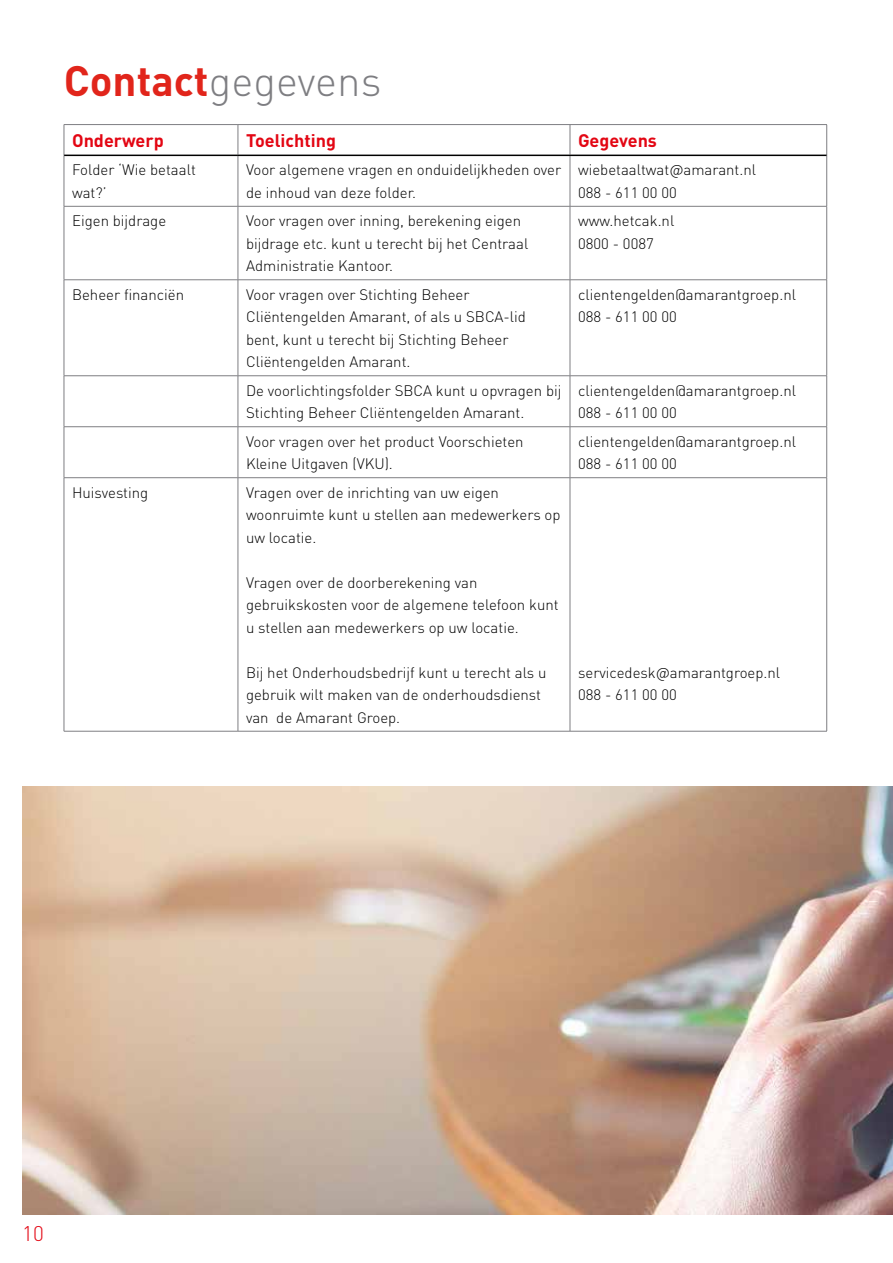
<style>
.page{position:relative;width:893px;height:1263px;background:#fff}
.page>*{position:absolute;margin:0;border:0;box-sizing:border-box;transform-origin:0 0}
.t1{font:300 42px "DIN Pro";color:#7e7e82}
.t2{font:300 21px "DIN Pro";color:#e30613}
.t3{font:700 18px "DIN Pro";color:#e30613}
.t4{font:300 15px/22.5px "DIN Pro";color:#000}
.s1{font-weight:700;color:#e1251b}
</style>
<div class="page">
<hr style="left:64px;top:124px;width:174px;height:1px;background:#7e7e82">
<hr style="left:64px;top:125px;width:1px;height:30px;background:#7e7e82">
<hr style="left:238px;top:124px;width:332px;height:1px;background:#7e7e82">
<hr style="left:238px;top:125px;width:1px;height:30px;background:#7e7e82">
<hr style="left:570px;top:124px;width:257px;height:1px;background:#7e7e82">
<hr style="left:570px;top:125px;width:1px;height:30px;background:#7e7e82">
<hr style="left:826px;top:125px;width:1px;height:30px;background:#7e7e82">
<hr style="left:64px;top:155px;width:1px;height:51px;background:#7e7e82">
<hr style="left:238px;top:156px;width:1px;height:50px;background:#7e7e82">
<hr style="left:570px;top:156px;width:1px;height:50px;background:#7e7e82">
<hr style="left:826px;top:155px;width:1px;height:51px;background:#7e7e82">
<hr style="left:64px;top:206px;width:174px;height:1px;background:#7e7e82">
<hr style="left:64px;top:206px;width:1px;height:74px;background:#7e7e82">
<hr style="left:238px;top:206px;width:332px;height:1px;background:#7e7e82">
<hr style="left:238px;top:206px;width:1px;height:74px;background:#7e7e82">
<hr style="left:570px;top:206px;width:257px;height:1px;background:#7e7e82">
<hr style="left:570px;top:206px;width:1px;height:74px;background:#7e7e82">
<hr style="left:826px;top:206px;width:1px;height:74px;background:#7e7e82">
<hr style="left:64px;top:279px;width:174px;height:1px;background:#7e7e82">
<hr style="left:64px;top:280px;width:1px;height:96px;background:#7e7e82">
<hr style="left:238px;top:279px;width:332px;height:1px;background:#7e7e82">
<hr style="left:238px;top:280px;width:1px;height:96px;background:#7e7e82">
<hr style="left:570px;top:279px;width:257px;height:1px;background:#7e7e82">
<hr style="left:570px;top:280px;width:1px;height:96px;background:#7e7e82">
<hr style="left:826px;top:280px;width:1px;height:96px;background:#7e7e82">
<hr style="left:64px;top:375px;width:174px;height:1px;background:#7e7e82">
<hr style="left:64px;top:376px;width:1px;height:50px;background:#7e7e82">
<hr style="left:238px;top:375px;width:332px;height:1px;background:#7e7e82">
<hr style="left:238px;top:376px;width:1px;height:50px;background:#7e7e82">
<hr style="left:570px;top:375px;width:257px;height:1px;background:#7e7e82">
<hr style="left:570px;top:376px;width:1px;height:50px;background:#7e7e82">
<hr style="left:826px;top:376px;width:1px;height:50px;background:#7e7e82">
<hr style="left:64px;top:426px;width:174px;height:1px;background:#7e7e82">
<hr style="left:64px;top:427px;width:1px;height:50px;background:#7e7e82">
<hr style="left:238px;top:426px;width:332px;height:1px;background:#7e7e82">
<hr style="left:238px;top:427px;width:1px;height:50px;background:#7e7e82">
<hr style="left:570px;top:426px;width:257px;height:1px;background:#7e7e82">
<hr style="left:570px;top:427px;width:1px;height:50px;background:#7e7e82">
<hr style="left:826px;top:427px;width:1px;height:50px;background:#7e7e82">
<hr style="left:64px;top:477px;width:174px;height:1px;background:#7e7e82">
<hr style="left:64px;top:478px;width:1px;height:253px;background:#7e7e82">
<hr style="left:238px;top:477px;width:332px;height:1px;background:#7e7e82">
<hr style="left:238px;top:478px;width:1px;height:253px;background:#7e7e82">
<hr style="left:570px;top:477px;width:257px;height:1px;background:#7e7e82">
<hr style="left:570px;top:478px;width:1px;height:253px;background:#7e7e82">
<hr style="left:826px;top:478px;width:1px;height:253px;background:#7e7e82">
<hr style="left:64px;top:731px;width:174px;height:1px;background:#7e7e82">
<hr style="left:238px;top:731px;width:332px;height:1px;background:#7e7e82">
<hr style="left:570px;top:731px;width:257px;height:1px;background:#7e7e82">
<hr style="left:64px;top:155px;width:174px;height:1px;background:#000">
<hr style="left:238px;top:155px;width:332px;height:1px;background:#000">
<hr style="left:570px;top:155px;width:256px;height:1px;background:#000">
<img style="left:22px;top:787px;width:871px;height:427px">
<h1 class="t1" style="left:64px;top:52px;width:319px"><span class="s1">Contact</span>gegevens</h1>
<p class="t3" style="left:72px;top:128px;width:93px">Onderwerp</p>
<p class="t3" style="left:246px;top:128px;width:91px">Toelichting</p>
<p class="t3" style="left:578px;top:128px;width:80px">Gegevens</p>
<p class="t4" style="left:72px;top:158px;width:125px">Folder ‘Wie betaalt wat?’</p>
<p class="t4" style="left:246px;top:158px;width:317px">Voor algemene vragen en onduidelijkheden over de inhoud van deze folder.</p>
<p class="t4" style="left:578px;top:158px;width:180px">wiebetaaltwat@amarant.nl<br>088 - 611 00 00</p>
<p class="t4" style="left:72px;top:209px;width:96px">Eigen bijdrage</p>
<p class="t4" style="left:246px;top:209px;width:284px">Voor vragen over inning, berekening eigen bijdrage etc. kunt u terecht bij het Centraal<br>Administratie Kantoor.</p>
<p class="t4" style="left:578px;top:209px;width:98px">www.hetcak.nl<br>0800 - 0087</p>
<p class="t4" style="left:72px;top:282px;width:114px">Beheer financiën</p>
<p class="t4" style="left:246px;top:282px;width:281px">Voor vragen over Stichting Beheer Cliëntengelden Amarant, of als u SBCA-lid bent, kunt u terecht bij Stichting Beheer Cliëntengelden Amarant.</p>
<p class="t4" style="left:578px;top:282px;width:219px">clientengelden@amarantgroep.nl<br>088 - 611 00 00</p>
<p class="t4" style="left:246px;top:378px;width:317px">De voorlichtingsfolder SBCA kunt u opvragen bij<br>Stichting Beheer Cliëntengelden Amarant.</p>
<p class="t4" style="left:578px;top:378px;width:219px">clientengelden@amarantgroep.nl<br>088 - 611 00 00</p>
<p class="t4" style="left:246px;top:429px;width:279px">Voor vragen over het product Voorschieten<br>Kleine Uitgaven (VKU).</p>
<p class="t4" style="left:578px;top:429px;width:219px">clientengelden@amarantgroep.nl<br>088 - 611 00 00</p>
<p class="t4" style="left:72px;top:480px;width:78px">Huisvesting</p>
<p class="t4" style="left:246px;top:480px;width:316px">Vragen over de inrichting van uw eigen woonruimte kunt u stellen aan medewerkers op uw locatie.</p>
<p class="t4" style="left:246px;top:570px;width:314px">Vragen over de doorberekening van gebruikskosten voor de algemene telefoon kunt u stellen aan medewerkers op uw locatie.</p>
<p class="t4" style="left:246px;top:660px;width:302px">Bij het Onderhoudsbedrijf kunt u terecht als u gebruik wilt maken van de onderhoudsdienst van de Amarant Groep.</p>
<p class="t4" style="left:578px;top:660px;width:204px">servicedesk@amarantgroep.nl<br>088 - 611 00 00</p>
<h2 class="t2" style="left:22px;top:1219px;width:23px">10</h2>
</div>
